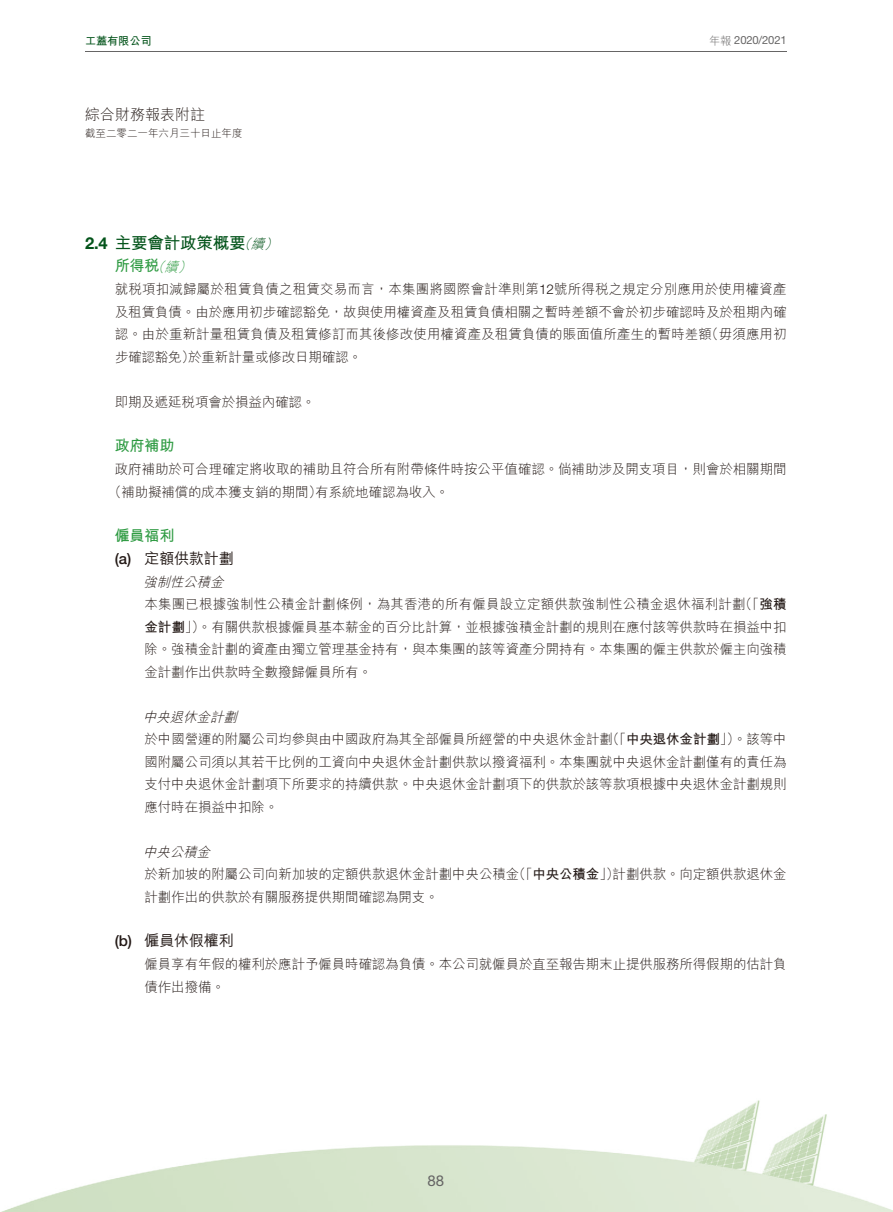
<style>
.page{position:relative;width:893px;height:1212px;background:#fff}
.page>*{position:absolute;margin:0;border:0;box-sizing:border-box;transform-origin:0 0}
.t1{font:16.5px "M Hei HK Bold E Ten B5 H";letter-spacing:-.01em;color:#04541b}
.t2{font:15px "M Hei HK Medium E Ten B5 H";letter-spacing:-.01em;color:#231916}
.t3{font:15px "M Hei HK Bold E Ten B5 H";letter-spacing:-.01em;color:#2d9a41}
.t4{font:15px "M Hei HK Light E Ten B5 H";color:#231916}
.t5{font:15px "Helvetica Neue LT Std";color:#666565}
.t6{font:13.5px/22.5px "M Hei HK Light E Ten B5 H";letter-spacing:-.01em;color:#231916}
.t7{font:11.25px "Helvetica Neue LT Std";letter-spacing:-.015em;color:#666565}
.t8{font:11.25px "M Hei HK Bold E Ten B5 H";letter-spacing:-.015em;color:#04541b}
.t9{font:10.5px "M Hei HK Light E Ten B5 H";color:#231916}
.s1{font-family:"M Hei HK Light E Ten B5 H"}
.s2{font-family:"Helvetica Neue LT Std";font-weight:700}
.s3{font-family:"M Hei HK Light E Ten B5 H";font-style:italic;font-size:13.5px}
.s4{font-family:"Helvetica Neue LT Std";font-weight:300}
.s5{font-family:"Helvetica Neue LT Std";font-weight:500}
.s6{font-style:italic}
.s7{font-family:"M Hei HK Bold E Ten B5 H"}
</style>
<div class="page">
<img style="left:1px;top:1100px;width:892px;height:112px">
<hr style="left:85px;top:52px;width:702px;height:1px;background:#666565">
<p class="t8" style="left:85px;top:36px;width:68px">工蓋有限公司</p>
<p class="t7" style="left:709px;top:36px;width:79px"><span class="s1">年報</span> 2020/2021</p>
<p class="t4" style="left:85px;top:108px;width:121px">綜合財務報表附註</p>
<p class="t9" style="left:85px;top:129px;width:159px">截至二零二一年六月三十日止年度</p>
<p class="t1" style="left:85px;top:236px;width:198px"><span class="s2">2.4</span> 主要會計政策概要<span class="s3">（續）</span></p>
<p class="t3" style="left:115px;top:260px;width:82px">所得稅<span class="s3">（續）</span></p>
<p class="t6" style="left:115px;top:279px;width:673px;text-align:justify">就稅項扣減歸屬於租賃負債之租賃交易而言，本集團將國際會計準則第<span class="s4">12</span>號所得稅之規定分別應用於使用權資產及租賃負債。由於應用初步確認豁免，故與使用權資產及租賃負債相關之暫時差額不會於初步確認時及於租期內確認。由於重新計量租賃負債及租賃修訂而其後修改使用權資產及租賃負債的賬面值所產生的暫時差額（毋須應用初步確認豁免）於重新計量或修改日期確認。</p>
<p class="t6" style="left:115px;top:392px;width:202px">即期及遞延稅項會於損益內確認。</p>
<p class="t3" style="left:115px;top:440px;width:61px">政府補助</p>
<p class="t6" style="left:108px;top:459px;width:680px;text-indent:7px">政府補助於可合理確定將收取的補助且符合所有附帶條件時按公平值確認。倘補助涉及開支項目，則會於相關期間（補助擬補償的成本獲支銷的期間）有系統地確認為收入。</p>
<p class="t3" style="left:115px;top:530px;width:61px">僱員福利</p>
<p class="t2" style="left:115px;top:553px;width:121px"><span class="s5">(a)</span> 定額供款計劃</p>
<p class="t6" style="left:143px;top:572px;width:645px"><span class="s6">強制性公積金<br></span>本集團已根據強制性公積金計劃條例，為其香港的所有僱員設立定額供款強制性公積金退休福利計劃（「<span class="s7">強積金計劃</span>」）。有關供款根據僱員基本薪金的百分比計算，並根據強積金計劃的規則在應付該等供款時在損益中扣除。強積金計劃的資產由獨立管理基金持有，與本集團的該等資產分開持有。本集團的僱主供款於僱主向強積金計劃作出供款時全數撥歸僱員所有。</p>
<p class="t6" style="left:143px;top:707px;width:645px"><span class="s6">中央退休金計劃<br></span>於中國營運的附屬公司均參與由中國政府為其全部僱員所經營的中央退休金計劃（「<span class="s7">中央退休金計劃</span>」）。該等中國附屬公司須以其若干比例的工資向中央退休金計劃供款以撥資福利。本集團就中央退休金計劃僅有的責任為支付中央退休金計劃項下所要求的持續供款。中央退休金計劃項下的供款於該等款項根據中央退休金計劃規則應付時在損益中扣除。</p>
<p class="t6" style="left:143px;top:842px;width:645px"><span class="s6">中央公積金<br></span>於新加坡的附屬公司向新加坡的定額供款退休金計劃中央公積金（「<span class="s7">中央公積金</span>」）計劃供款。向定額供款退休金計劃作出的供款於有關服務提供期間確認為開支。</p>
<p class="t2" style="left:115px;top:935px;width:121px"><span class="s5">(b)</span> 僱員休假權利</p>
<p class="t6" style="left:145px;top:954px;width:644px">僱員享有年假的權利於應計予僱員時確認為負債。本公司就僱員於直至報告期末止提供服務所得假期的估計負債作出撥備。</p>
<p class="t5" style="left:428px;top:1175px;width:18px">88</p>
</div>
